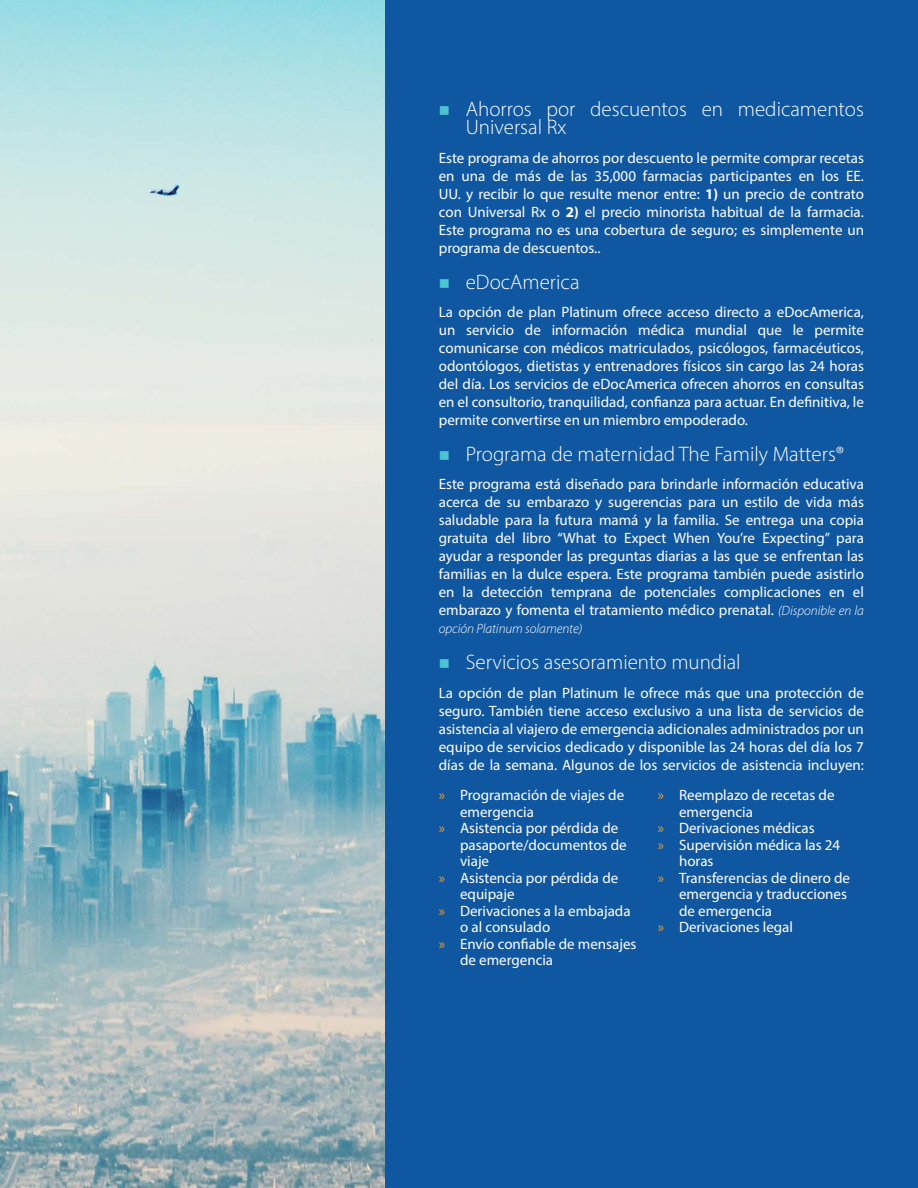
<style>
.page{position:relative;width:918px;height:1188px;background:#fff}
.page>*{position:absolute;margin:0;border:0;box-sizing:border-box;transform-origin:0 0}
.t1{font:300 21px/18px "Myriad Pro";color:#fff}
.t2{font:15px/18px "Myriad Pro";color:#fff;text-align:justify}
.t3{font:italic 300 13.5px "Myriad Pro";letter-spacing:-.005em;color:#fff}
.s1{font-weight:700}
.s2{font-weight:300;font-style:italic;font-size:13.5px}
.s3{color:#f29d22}
</style>
<div class="page">
<div style="left:385px;top:0;width:533px;height:1188px;background:#1057a2"></div>
<img style="left:0;top:0;width:385px;height:1188px">
<h1 class="t1" style="left:466px;top:100px;width:400px">Ahorros por descuentos en medicamentos<br>Universal Rx</h1>
<p class="t2" style="left:439px;top:149px;width:427px">Este programa de ahorros por descuento le permite comprar recetas en una de más de las 35,000 farmacias participantes en los EE.<br>UU. y recibir lo que resulte menor entre: <span class="s1">1)</span> un precio de contrato con Universal Rx o <span class="s1">2)</span> el precio minorista habitual de la farmacia.<br>Este programa no es una cobertura de seguro; es simplemente un programa de descuentos..</p>
<h1 class="t1" style="left:466px;top:273px;width:115px">eDocAmerica</h1>
<p class="t2" style="left:439px;top:303px;width:427px">La opción de plan Platinum ofrece acceso directo a eDocAmerica, un servicio de información médica mundial que le permite comunicarse con médicos matriculados, psicólogos, farmacéuticos, odontólogos, dietistas y entrenadores físicos sin cargo las 24 horas del día. Los servicios de eDocAmerica ofrecen ahorros en consultas en el consultorio, tranquilidad, confianza para actuar. En definitiva, le permite convertirse en un miembro empoderado.</p>
<h1 class="t1" style="left:466px;top:444px;width:380px">Programa de maternidad The Family Matters®</h1>
<p class="t2" style="left:439px;top:475px;width:427px">Este programa está diseñado para brindarle información educativa acerca de su embarazo y sugerencias para un estilo de vida más saludable para la futura mamá y la familia. Se entrega una copia gratuita del libro “What to Expect When You’re Expecting” para ayudar a responder las preguntas diarias a las que se enfrentan las familias en la dulce espera. Este programa también puede asistirlo en la detección temprana de potenciales complicaciones en el embarazo y fomenta el tratamiento médico prenatal. <span class="s2">(Disponible en la</span></p>
<p class="t3" style="left:439px;top:621px;width:145px">opción Platinum solamente)</p>
<h1 class="t1" style="left:466px;top:653px;width:276px">Servicios asesoramiento mundial</h1>
<p class="t2" style="left:439px;top:683px;width:427px">La opción de plan Platinum le ofrece más que una protección de seguro. También tiene acceso exclusivo a una lista de servicios de asistencia al viajero de emergencia adicionales administrados por un equipo de servicios dedicado y disponible las 24 horas del día los 7 días de la semana. Algunos de los servicios de asistencia incluyen:</p>
<p class="t2" style="left:439px;top:786px;width:187px"><span class="s3">»</span> Programación de viajes de</p>
<p class="t2" style="left:460px;top:802px;width:76px">emergencia</p>
<p class="t2" style="left:439px;top:819px;width:181px"><span class="s3">»</span> Asistencia por pérdida de</p>
<p class="t2" style="left:460px;top:835px;width:168px">pasaporte/documentos de</p>
<p class="t2" style="left:460px;top:852px;width:31px">viaje</p>
<p class="t2" style="left:439px;top:868px;width:181px"><span class="s3">»</span> Asistencia por pérdida de</p>
<p class="t2" style="left:460px;top:885px;width:56px">equipaje</p>
<p class="t2" style="left:439px;top:901px;width:193px"><span class="s3">»</span> Derivaciones a la embajada</p>
<p class="t2" style="left:460px;top:918px;width:92px">o al consulado</p>
<p class="t2" style="left:439px;top:934px;width:199px"><span class="s3">»</span> Envío confiable de mensajes</p>
<p class="t2" style="left:460px;top:951px;width:95px">de emergencia</p>
<p class="t2" style="left:658px;top:786px;width:178px"><span class="s3">»</span> Reemplazo de recetas de</p>
<p class="t2" style="left:679px;top:802px;width:76px">emergencia</p>
<p class="t2" style="left:658px;top:819px;width:158px"><span class="s3">»</span> Derivaciones médicas</p>
<p class="t2" style="left:658px;top:835px;width:184px"><span class="s3">»</span> Supervisión médica las 24</p>
<p class="t2" style="left:679px;top:852px;width:36px">horas</p>
<p class="t2" style="left:658px;top:868px;width:194px"><span class="s3">»</span> Transferencias de dinero de</p>
<p class="t2" style="left:679px;top:885px;width:170px">emergencia y traducciones</p>
<p class="t2" style="left:679px;top:901px;width:95px">de emergencia</p>
<p class="t2" style="left:658px;top:918px;width:137px"><span class="s3">»</span> Derivaciones legal</p>
</div>
